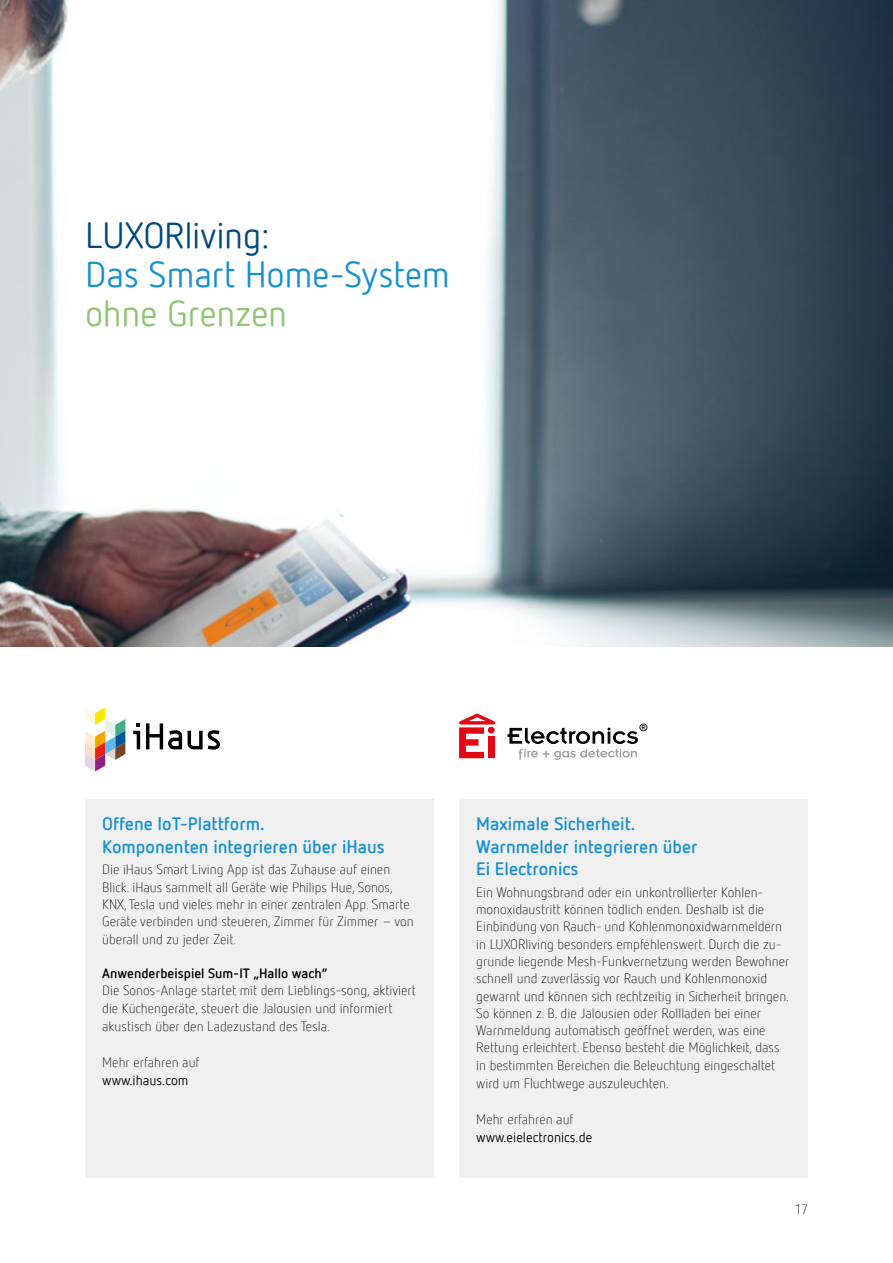
<style>
.page{position:relative;width:893px;height:1263px;background:#fff}
.page>*{position:absolute;margin:0;border:0;box-sizing:border-box;transform-origin:0 0}
.t1{font:36px "Netto Offc Pro";letter-spacing:-.01em;color:#1790d0}
.t2{font:36px "Netto Offc Pro";letter-spacing:-.01em;color:#00497b}
.t3{font:36px "Netto Offc Pro";letter-spacing:-.01em;color:#8fc475}
.t4{font:700 18px/22.5px "Netto Offc Pro";color:#1790d0}
.t5{font:300 13.5px/17.2px "Netto Offc Pro";color:#000}
.t6{font:700 13.5px "Netto Offc Pro";color:#000}
.t7{font:13.5px "Netto Offc Pro";color:#000}
</style>
<div class="page">
<img style="left:0;top:0;width:893px;height:646px">
<div style="left:85px;top:799px;width:349px;height:379px;background:#f0f0f0"></div>
<svg style="left:85px;top:707px;width:40px;height:64px"></svg>
<svg style="left:133px;top:723px;width:7px;height:26px"></svg>
<svg style="left:146px;top:723px;width:36px;height:26px"></svg>
<svg style="left:188px;top:730px;width:32px;height:20px"></svg>
<div style="left:459px;top:799px;width:349px;height:379px;background:#f0f0f0"></div>
<svg style="left:459px;top:713px;width:36px;height:45px"></svg>
<svg style="left:507px;top:724px;width:140px;height:36px"></svg>
<h1 class="t2" style="left:85px;top:212px;width:186px">LUXORliving:</h1>
<h1 class="t1" style="left:85px;top:251px;width:366px">Das Smart Home-System</h1>
<h1 class="t3" style="left:85px;top:290px;width:203px">ohne Grenzen</h1>
<h2 class="t4" style="left:102px;top:812px;width:284px">Offene IoT-Plattform.<br>Komponenten integrieren über iHaus</h2>
<p class="t5" style="left:102px;top:861px;width:313px">Die iHaus Smart Living App ist das Zuhause auf einen Blick. iHaus sammelt all Geräte wie Philips Hue, Sonos, KNX, Tesla und vieles mehr in einer zentralen App. Smarte Geräte verbinden und steueren, Zimmer für Zimmer – von überall und zu jeder Zeit.</p>
<p class="t6" style="left:102px;top:964px;width:227px">Anwenderbeispiel Sum-IT „Hallo wach“</p>
<p class="t5" style="left:102px;top:981px;width:315px">Die Sonos-Anlage startet mit dem Lieblings-song, aktiviert die Küchengeräte, steuert die Jalousien und informiert akustisch über den Ladezustand des Tesla.</p>
<p class="t5" style="left:102px;top:1053px;width:99px">Mehr erfahren auf</p>
<p class="t7" style="left:102px;top:1071px;width:88px">www.ihaus.com</p>
<h2 class="t4" style="left:476px;top:812px;width:223px">Maximale Sicherheit.<br>Warnmelder integrieren über<br>Ei Electronics</h2>
<p class="t5" style="left:476px;top:883px;width:315px">Ein Wohnungsbrand oder ein unkontrollierter Kohlen&shy;monoxidaustritt können tödlich enden. Deshalb ist die Einbindung von Rauch- und Kohlenmonoxidwarnmeldern in LUXORliving besonders empfehlenswert. Durch die zu&shy;grunde liegende Mesh-Funkvernetzung werden Bewohner schnell und zuverlässig vor Rauch und Kohlenmonoxid gewarnt und können sich rechtzeitig in Sicherheit bringen.<br>So können z. B. die Jalousien oder Rollladen bei einer Warnmeldung automatisch geöffnet werden, was eine Rettung erleichtert. Ebenso besteht die Möglichkeit, dass in bestimmten Bereichen die Beleuchtung eingeschaltet wird um Fluchtwege auszuleuchten.</p>
<p class="t5" style="left:476px;top:1110px;width:99px">Mehr erfahren auf</p>
<p class="t7" style="left:476px;top:1128px;width:118px">www.eielectronics.de</p>
<p class="t5" style="left:795px;top:1200px;width:15px">17</p>
</div>
